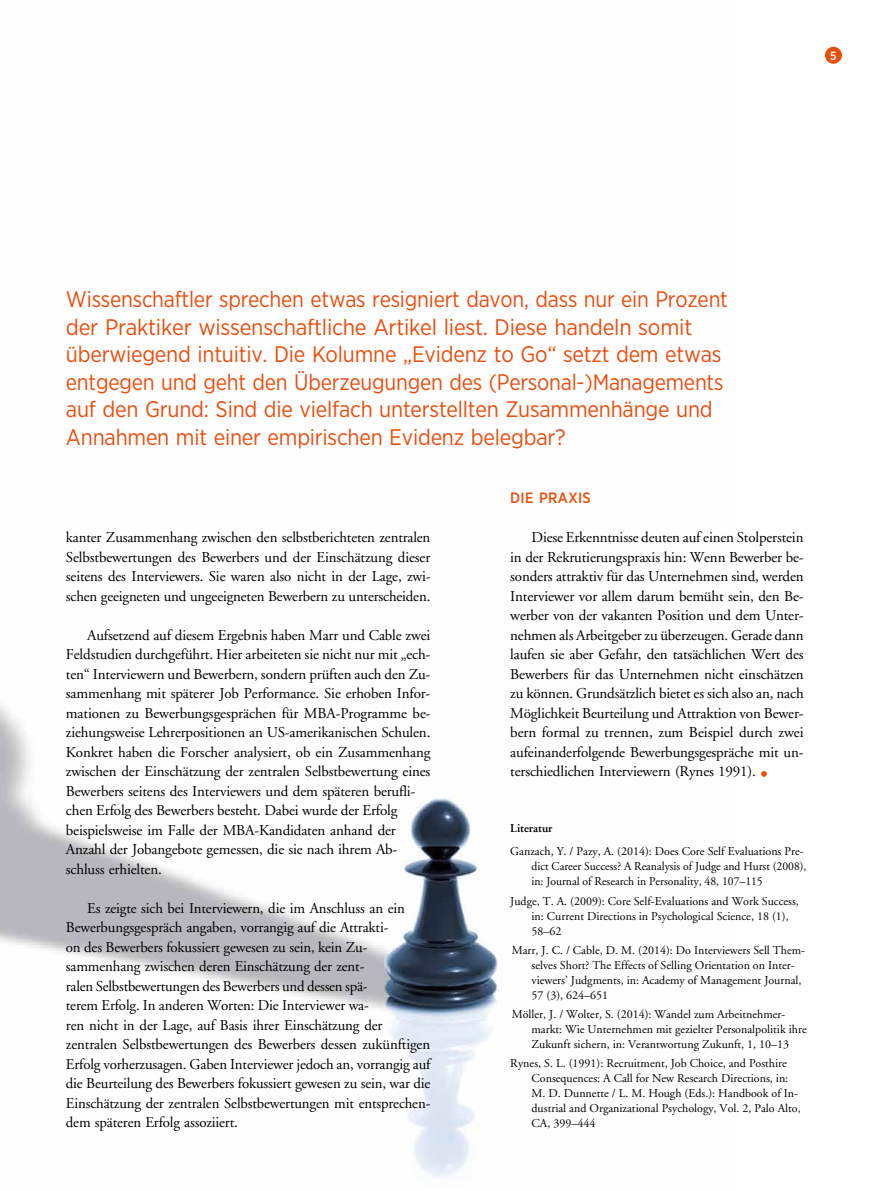
<style>
.page{position:relative;width:893px;height:1191px;background:#fff}
.page>*{position:absolute;margin:0;border:0;box-sizing:border-box;transform-origin:0 0}
.t1{font:22.5px/27.5px "Gotham Narrow";letter-spacing:-.01em;color:#e94e0f}
.t2{font:15px/19.5px "Adobe Garamond";letter-spacing:-.01em;color:#000;text-align:justify}
.t3{font:500 15px "Gotham Narrow";letter-spacing:.02em;color:#e94e0f}
.t4{font:12px/15px "Adobe Garamond";color:#000}
.t5{font:600 12px "Adobe Garamond";color:#000}
.t6{font:500 12px "Gotham Narrow";color:#fff}
.s1{font-size:21px;color:#e94e0f}
</style>
<div class="page">
<div style="left:825px;top:47px;width:17px;height:17px;background:#e94e0f;border-radius:50%"></div>
<img style="left:0;top:704px;width:498px;height:473px">
<p class="t6" style="left:830px;top:48px;width:8px">5</p>
<p class="t1" style="left:66px;top:285px;width:664px">Wissenschaftler sprechen etwas resigniert davon, dass nur ein Prozent der Praktiker wissenschaftliche Artikel liest. Diese handeln somit überwiegend intuitiv. Die Kolumne „Evidenz to Go“ setzt dem etwas entgegen und geht den Überzeugungen des (Personal‑)Managements auf den Grund: Sind die vielfach unterstellten Zusammenhänge und Annahmen mit einer empirischen Evidenz belegbar?</p>
<p class="t2" style="left:66px;top:528px;width:366px">kanter Zusammenhang zwischen den selbstberichteten zentralen Selbstbewertungen des Bewerbers und der Einschätzung dieser seitens des Interviewers. Sie waren also nicht in der Lage, zwi‑ schen geeigneten und ungeeigneten Bewerbern zu unterscheiden.</p>
<p class="t2" style="left:66px;top:625px;width:366px;text-align:left;text-indent:21px">Aufsetzend auf diesem Ergebnis haben Marr und Cable zwei Feldstudien durchgeführt. Hier arbeiteten sie nicht nur mit „ech‑ ten“ Interviewern und Bewerbern, sondern prüften auch den Zu‑ sammenhang mit späterer Job Performance. Sie erhoben Infor‑ mationen zu Bewerbungsgesprächen für MBA-Programme be‑ ziehungsweise Lehrerpositionen an US-amerikanischen Schulen.<br>Konkret haben die Forscher analysiert, ob ein Zusammenhang zwischen der Einschätzung der zentralen Selbstbewertung eines Bewerbers seitens des Interviewers und dem späteren berufli‑ chen Erfolg des Bewerbers besteht. Dabei wurde der Erfolg beispielsweise im Falle der MBA-Kandidaten anhand der Anzahl der Jobangebote gemessen, die sie nach ihrem Ab‑ schluss erhielten.</p>
<p class="t2" style="left:66px;top:898px;width:366px;text-align:left;text-indent:21px">Es zeigte sich bei Interviewern, die im Anschluss an ein Bewerbungsgespräch angaben, vorrangig auf die Attrakti‑<br>on des Bewerbers fokussiert gewesen zu sein, kein Zu‑ sammenhang zwischen deren Einschätzung der zent‑<br>ralen Selbstbewertungen des Bewerbers und dessen spä‑<br>terem Erfolg. In anderen Worten: Die Interviewer wa‑<br>ren nicht in der Lage, auf Basis ihrer Einschätzung der zentralen Selbstbewertungen des Bewerbers dessen zukünftigen Erfolg vorherzusagen. Gaben Interviewer jedoch an, vorrangig auf die Beurteilung des Bewerbers fokussiert gewesen zu sein, war die Einschätzung der zentralen Selbstbewertungen mit entsprechen‑ dem späteren Erfolg assoziiert.</p>
<p class="t3" style="left:510px;top:488px;width:82px">DIE PRAXIS</p>
<p class="t2" style="left:510px;top:528px;width:295px;text-indent:21px">Diese Erkenntnisse deuten auf einen Stolperstein in der Rekrutierungspraxis hin: Wenn Bewerber be‑ sonders attraktiv für das Unternehmen sind, werden Interviewer vor allem darum bemüht sein, den Be‑ werber von der vakanten Position und dem Unter‑ nehmen als Arbeitgeber zu überzeugen. Gerade dann laufen sie aber Gefahr, den tatsächlichen Wert des Bewerbers für das Unternehmen nicht einschätzen zu können. Grundsätzlich bietet es sich also an, nach Möglichkeit Beurteilung und Attraktion von Bewer‑ bern formal zu trennen, zum Beispiel durch zwei aufeinanderfolgende Bewerbungsgespräche mit un‑ terschiedlichen Interviewern (Rynes 1991). <span class="s1">•</span></p>
<p class="t5" style="left:510px;top:821px;width:44px">Literatur</p>
<p class="t4" style="left:531px;top:844px;width:276px;text-indent:-21px">Ganzach, Y. / Pazy, A. (2014): Does Core Self Evaluations Pre‑ dict Career Success? A Reanalysis of Judge and Hurst (2008), in: Journal of Research in Personality, 48, 107–115</p>
<p class="t4" style="left:532px;top:893px;width:269px;text-indent:-21px">Judge, T. A. (2009): Core Self-Evaluations and Work Success, in: Current Directions in Psychological Science, 18 (1),<br>58–62</p>
<p class="t4" style="left:532px;top:943px;width:275px;text-indent:-20px">Marr, J. C. / Cable, D. M. (2014): Do Interviewers Sell Them‑ selves Short? The Effects of Selling Orientation on Inter‑ viewers’ Judgments, in: Academy of Management Journal, 57 (3), 624–651</p>
<p class="t4" style="left:532px;top:1007px;width:277px;text-indent:-20px">Möller, J. / Wolter, S. (2014): Wandel zum Arbeitnehmer‑ markt: Wie Unternehmen mit gezielter Personalpolitik ihre<br>Zukunft sichern, in: Verantwortung Zukunft, 1, 10–13</p>
<p class="t4" style="left:532px;top:1056px;width:271px;text-indent:-21px">Rynes, S. L. (1991): Recruitment, Job Choice, and Posthire Consequences: A Call for New Research Directions, in:<br>M. D. Dunnette / L. M. Hough (Eds.): Handbook of In‑ dustrial and Organizational Psychology, Vol. 2, Palo Alto, CA, 399–444</p>
</div>
